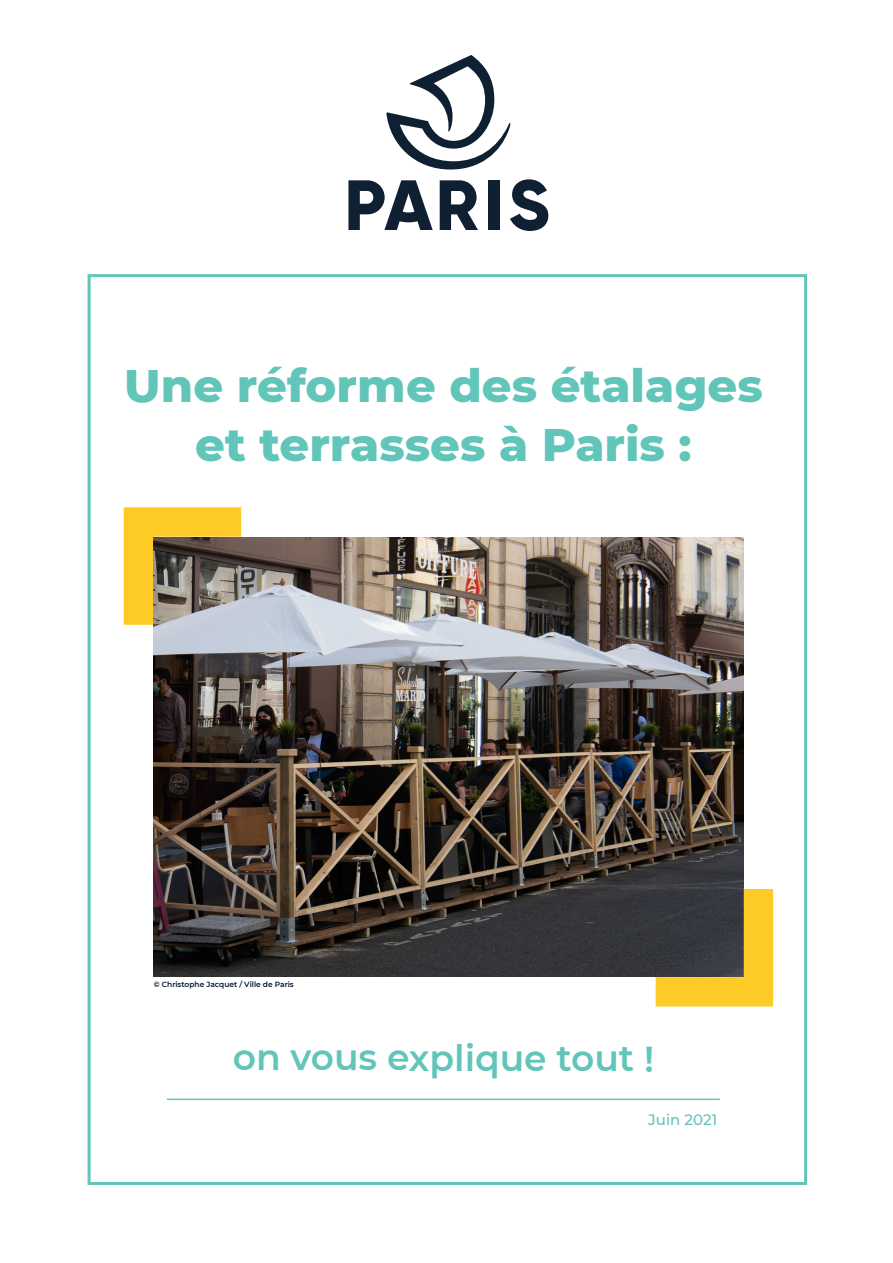
<style>
.page{position:relative;width:893px;height:1263px;background:#fff}
.page>*{position:absolute;margin:0;border:0;box-sizing:border-box;transform-origin:0 0}
.t1{font:800 46.5px "Montserrat";color:#61c5b9}
.t2{font:600 36px "Montserrat";letter-spacing:-.005em;color:#61c5b9}
.t3{font:500 15px "Montserrat";color:#61c5b9}
.t4{font:600 7.5px "Montserrat";color:#001830}
</style>
<div class="page">
<div style="left:489px;top:180px;width:11px;height:50px;background:#0f2032"></div>
<svg style="left:440px;top:180px;width:38px;height:50px"></svg>
<svg style="left:348px;top:180px;width:85px;height:50px"></svg>
<svg style="left:510px;top:179px;width:38px;height:52px"></svg>
<svg style="left:386px;top:55px;width:125px;height:115px"></svg>
<hr style="left:167px;top:1098px;width:553px;height:2px;background:#61c5b9">
<img style="left:154px;top:537px;width:589px;height:439px">
<svg style="left:124px;top:507px;width:117px;height:118px"></svg>
<svg style="left:656px;top:889px;width:117px;height:117px"></svg>
<p class="t1" style="left:124px;top:352px;width:640px">Une réforme des étalages</p>
<p class="t1" style="left:195px;top:410px;width:498px">et terrasses à Paris :</p>
<p class="t4" style="left:154px;top:979px;width:142px">© Christophe Jacquet / Ville de Paris</p>
<p class="t2" style="left:233px;top:1032px;width:423px">on vous explique tout !</p>
<p class="t3" style="left:648px;top:1109px;width:70px">Juin 2021</p>
</div>
